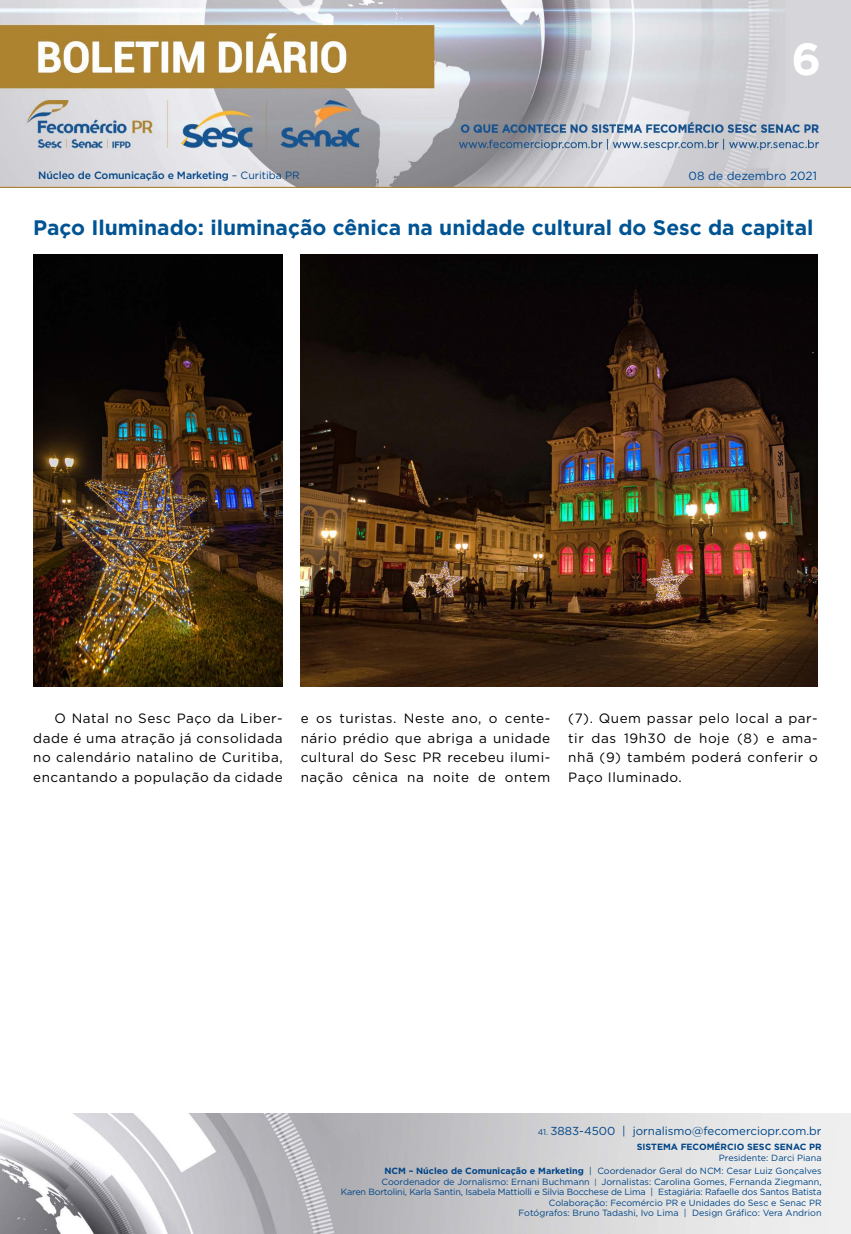
<style>
.page{position:relative;width:851px;height:1234px;background:#fff}
.page>*{position:absolute;margin:0;border:0;box-sizing:border-box;transform-origin:0 0}
.t1{font:700 45px "Gotham";color:#fff}
.t2{font:700 21px "Gotham";color:#005493}
.t3{font:13.5px/19.5px "Gotham";letter-spacing:.04em;color:#000;text-align:justify}
.t4{font:11.85px "Gotham";color:#004a93}
.t5{font:11.55px "Gotham";color:#004587}
.t6{font:500 10.5px "Gotham";letter-spacing:-.01em;color:#004587}
.t7{font:9px/10.5px "Gotham";color:#004587;text-align:right}
.t8{font:700 9px "Gotham";color:#004587}
.s1{font-weight:400}
.s2{font-size:8.25px}
.s3{font-weight:700}
.s4{font-size:7.65px}
</style>
<div class="page">
<img style="left:0;top:0;width:850px;height:188px">
<img style="left:0;top:1113px;width:850px;height:120px">
<img style="left:33px;top:254px;width:250px;height:432px">
<img style="left:301px;top:254px;width:516px;height:432px">
<h1 class="t1" style="left:791px;top:29px;width:31px">6</h1>
<p class="t6" style="left:38px;top:168px;width:263px">Núcleo de Comunicação e Marketing <span class="s1">– Curitiba PR</span></p>
<h3 class="t4" style="left:688px;top:168px;width:130px">08 de dezembro 2021</h3>
<h2 class="t2" style="left:33px;top:214px;width:781px">Paço Iluminado: iluminação cênica na unidade cultural do Sesc da capital</h2>
<h3 class="t3" style="left:33px;top:708px;width:251px;text-indent:21px">O Natal no Sesc Paço da Liber&shy;dade é uma atração já consolidada no calendário natalino de Curitiba, encantando a população da cidade</h3>
<h3 class="t3" style="left:301px;top:708px;width:251px">e os turistas. Neste ano, o cente&shy;nário prédio que abriga a unidade cultural do Sesc PR recebeu ilumi&shy;nação cênica na noite de ontem</h3>
<h3 class="t3" style="left:568px;top:708px;width:251px">(7). Quem passar pelo local a par&shy;tir das 19h30 de hoje (8) e ama&shy;nhã (9) também poderá conferir o Paço Iluminado.</h3>
<p class="t5" style="left:537px;top:1123px;width:285px"><span class="s2">41.</span> 3883-4500 | jornalismo@fecomerciopr.com.br</p>
<p class="t8" style="left:636px;top:1140px;width:186px">SISTEMA FECOMÉRCIO SESC SENAC PR</p>
<p class="t7" style="left:384px;top:1150px;width:438px;line-height:13.5px">Presidente: Darci Piana<br><span class="s3">NCM – Núcleo de Comunicação e Marketing</span> | Coordenador Geral do NCM: Cesar Luiz Gonçalves</p>
<p class="t7" style="left:341px;top:1175px;width:482px">Coordenador de Jornalismo: Ernani Buchmann <span class="s4">|</span> Jornalistas: Carolina Gomes, Fernanda Ziegmann,<br>Karen Bortolini, Karla Santin, Isabela Mattiolli e Silvia Bocchese de Lima | Estagiária: Rafaelle dos Santos Batista Colaboração: Fecomércio PR e Unidades do Sesc e Senac PR<br>Fotógrafos: Bruno Tadashi, Ivo Lima | Design Gráfico: Vera Andrion</p>
</div>
